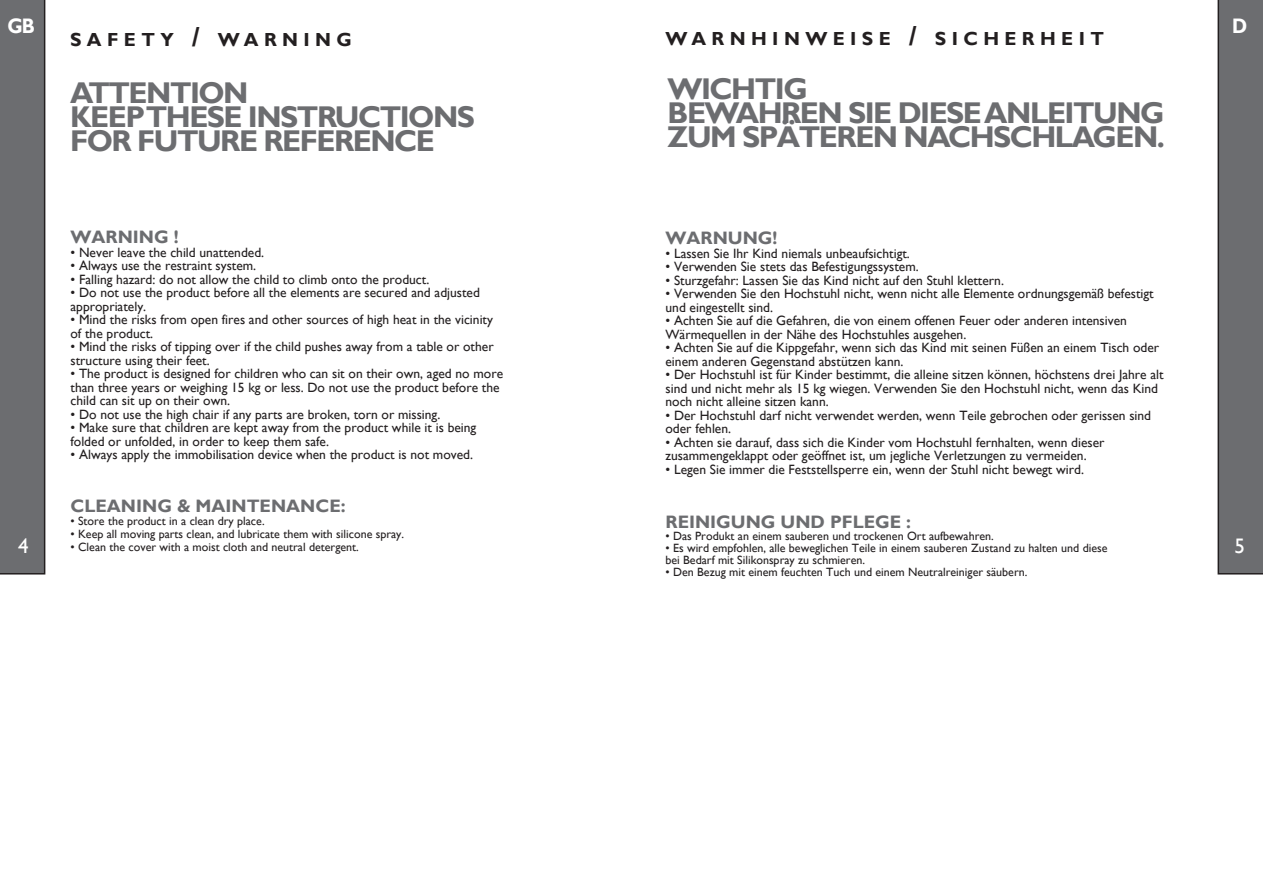
<style>
.page{position:relative;width:1263px;height:893px;background:#fff}
.page>*{position:absolute;margin:0;border:0;box-sizing:border-box;transform-origin:0 0}
.intro5mm{font:700 30px/24px "Gill Sans";letter-spacing:-.05em;color:#6c6d70}
.t1{font:700 21px "Gill Sans";color:#fff;scale:.9 1}
.t2{font:21px "Gill Sans";color:#fff}
.titreavertissement{font:700 18.9px "Gill Sans";letter-spacing:.285em;color:#231f20}
.listingok2{font:700 18px "Gill Sans";color:#6c6d70}
.listingok2-2{font:13.5px "Gill Sans";color:#231f20}
.listingok2-3{font:12px "Gill Sans";color:#231f20}
.s1{font-size:27px}
</style>
<div class="page">
<div style="left:0;top:0;width:45px;height:574px;background:#6c6d70"></div>
<div style="left:1217px;top:0;width:46px;height:574px;background:#6c6d70"></div>
<p class="t1" style="left:7px;top:13px;width:32px">GB</p>
<p class="titreavertissement" style="left:70px;top:29px;width:283px">SAFETY <span class="s1">/</span> WARNING</p>
<p class="intro5mm" style="left:70px;top:81px;width:180px">ATTENTION</p>
<p class="intro5mm" style="left:70px;top:105px;width:406px">KEEP THESE INSTRUCTIONS</p>
<p class="intro5mm" style="left:70px;top:129px;width:366px">FOR FUTURE REFERENCE</p>
<p class="titreavertissement" style="left:665px;top:27px;width:440px">WARNHINWEISE <span class="s1">/</span> SICHERHEIT</p>
<p class="intro5mm" style="left:668px;top:78px;width:142px">WICHTIG</p>
<p class="intro5mm" style="left:668px;top:102px;width:499px">BEWAHREN SIE DIESE ANLEITUNG<br>ZUM SPÄTEREN NACHSCHLAGEN.</p>
<p class="t1" style="left:1232px;top:13px;width:18px">D</p>
<p class="listingok2" style="left:71px;top:226px;width:110px">WARNING !</p>
<p class="listingok2-2" style="left:71px;top:244px;width:195px">• Never leave the child unattended.</p>
<p class="listingok2-2" style="left:71px;top:258px;width:187px">• Always use the restraint system.</p>
<p class="listingok2-2" style="left:71px;top:271px;width:360px">• Falling hazard: do not allow the child to climb onto the product.</p>
<p class="listingok2-2" style="left:71px;top:285px;width:411px">• Do not use the product before all the elements are secured and adjusted</p>
<p class="listingok2-2" style="left:71px;top:298px;width:77px">appropriately.</p>
<p class="listingok2-2" style="left:71px;top:312px;width:424px">• Mind the risks from open fires and other sources of high heat in the vicinity</p>
<p class="listingok2-2" style="left:71px;top:325px;width:84px">of the product.</p>
<p class="listingok2-2" style="left:71px;top:339px;width:425px">• Mind the risks of tipping over if the child pushes away from a table or other</p>
<p class="listingok2-2" style="left:71px;top:352px;width:141px">structure using their feet.</p>
<p class="listingok2-2" style="left:71px;top:366px;width:434px">• The product is designed for children who can sit on their own, aged no more</p>
<p class="listingok2-2" style="left:71px;top:379px;width:431px">than three years or weighing 15 kg or less. Do not use the product before the</p>
<p class="listingok2-2" style="left:71px;top:393px;width:161px">child can sit up on their own.</p>
<p class="listingok2-2" style="left:71px;top:406px;width:371px">• Do not use the high chair if any parts are broken, torn or missing.</p>
<p class="listingok2-2" style="left:71px;top:420px;width:407px">• Make sure that children are kept away from the product while it is being</p>
<p class="listingok2-2" style="left:71px;top:433px;width:260px">folded or unfolded, in order to keep them safe.</p>
<p class="listingok2-2" style="left:71px;top:447px;width:404px">• Always apply the immobilisation device when the product is not moved.</p>
<p class="listingok2" style="left:71px;top:496px;width:277px">CLEANING &amp; MAINTENANCE:</p>
<p class="listingok2-3" style="left:71px;top:514px;width:196px">• Store the product in a clean dry place.</p>
<p class="listingok2-3" style="left:71px;top:527px;width:335px">• Keep all moving parts clean, and lubricate them with silicone spray.</p>
<p class="listingok2-3" style="left:71px;top:540px;width:290px">• Clean the cover with a moist cloth and neutral detergent.</p>
<p class="listingok2" style="left:665px;top:227px;width:113px">WARNUNG!</p>
<p class="listingok2-2" style="left:665px;top:245px;width:246px">• Lassen Sie Ihr Kind niemals unbeaufsichtigt.</p>
<p class="listingok2-2" style="left:665px;top:259px;width:255px">• Verwenden Sie stets das Befestigungssystem.</p>
<p class="listingok2-2" style="left:665px;top:272px;width:340px">• Sturzgefahr: Lassen Sie das Kind nicht auf den Stuhl klettern.</p>
<p class="listingok2-2" style="left:665px;top:286px;width:490px">• Verwenden Sie den Hochstuhl nicht, wenn nicht alle Elemente ordnungsgemäß befestigt</p>
<p class="listingok2-2" style="left:665px;top:299px;width:109px">und eingestellt sind.</p>
<p class="listingok2-2" style="left:665px;top:313px;width:463px">• Achten Sie auf die Gefahren, die von einem offenen Feuer oder anderen intensiven</p>
<p class="listingok2-2" style="left:665px;top:326px;width:302px">Wärmequellen in der Nähe des Hochstuhles ausgehen.</p>
<p class="listingok2-2" style="left:665px;top:340px;width:495px">• Achten Sie auf die Kippgefahr, wenn sich das Kind mit seinen Füßen an einem Tisch oder</p>
<p class="listingok2-2" style="left:665px;top:353px;width:240px">einem anderen Gegenstand abstützen kann.</p>
<p class="listingok2-2" style="left:665px;top:367px;width:500px">• Der Hochstuhl ist für Kinder bestimmt, die alleine sitzen können, höchstens drei Jahre alt</p>
<p class="listingok2-2" style="left:665px;top:380px;width:494px">sind und nicht mehr als 15 kg wiegen. Verwenden Sie den Hochstuhl nicht, wenn das Kind</p>
<p class="listingok2-2" style="left:665px;top:394px;width:165px">noch nicht alleine sitzen kann.</p>
<p class="listingok2-2" style="left:665px;top:407px;width:487px">• Der Hochstuhl darf nicht verwendet werden, wenn Teile gebrochen oder gerissen sind</p>
<p class="listingok2-2" style="left:665px;top:421px;width:67px">oder fehlen.</p>
<p class="listingok2-2" style="left:665px;top:434px;width:441px">• Achten sie darauf, dass sich die Kinder vom Hochstuhl fernhalten, wenn dieser</p>
<p class="listingok2-2" style="left:665px;top:448px;width:423px">zusammengeklappt oder geöffnet ist, um jegliche Verletzungen zu vermeiden.</p>
<p class="listingok2-2" style="left:665px;top:461px;width:420px">• Legen Sie immer die Feststellsperre ein, wenn der Stuhl nicht bewegt wird.</p>
<p class="listingok2" style="left:665px;top:511px;width:247px">REINIGUNG UND PFLEGE :</p>
<p class="listingok2-3" style="left:665px;top:529px;width:330px">• Das Produkt an einem sauberen und trockenen Ort aufbewahren.</p>
<p class="listingok2-3" style="left:665px;top:541px;width:444px">• Es wird empfohlen, alle beweglichen Teile in einem sauberen Zustand zu halten und diese</p>
<p class="listingok2-3" style="left:665px;top:553px;width:201px">bei Bedarf mit Silikonspray zu schmieren.</p>
<p class="listingok2-3" style="left:665px;top:565px;width:363px">• Den Bezug mit einem feuchten Tuch und einem Neutralreiniger säubern.</p>
<p class="t2" style="left:18px;top:533px;width:12px">4</p>
<p class="t2" style="left:1234px;top:533px;width:12px">5</p>
</div>
